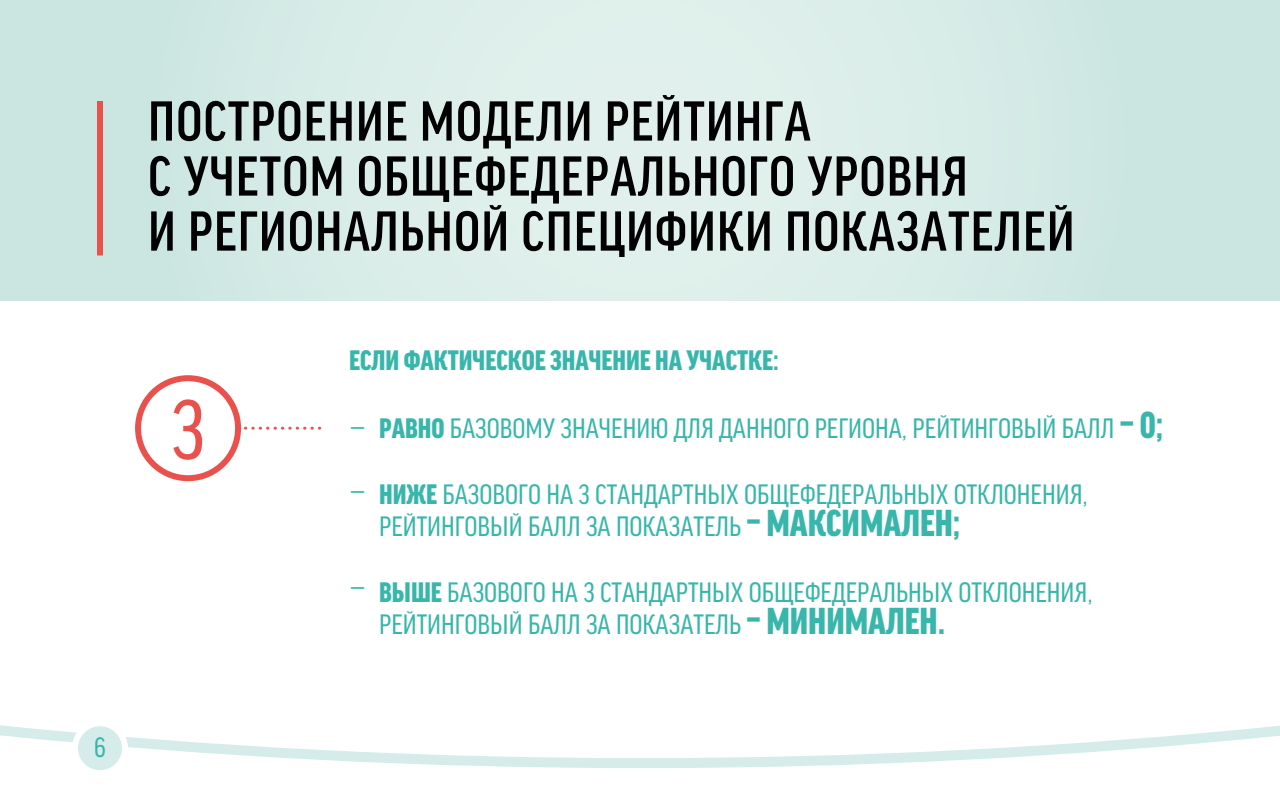
<style>
.page{position:relative;width:1280px;height:800px;background:#fff}
.page>*{position:absolute;margin:0;border:0;box-sizing:border-box;transform-origin:0 0}
.t1{font:condensed 90px "Good Headline Pro";color:#ea504c}
.t2{font:500 condensed 60px/55px "Good Headline Pro";letter-spacing:.02em;color:#010101}
.t3{font:condensed 30px/66px "Good Headline Pro";color:#38b6ab}
.t4{font:900 condensed 30px "Good Headline Pro";color:#38b6ab}
.t5{font:condensed 30px/64px "Myriad Pro";color:#38b6ab}
.s1{font-weight:900}
.s2{font-weight:900;font-size:40px}
</style>
<div class="page">
<svg style="left:0;top:725px;width:1280px;height:43px"></svg>
<div style="left:0;top:0;width:1280px;height:301px;background:linear-gradient(to right,#d6ebe7,#d6ebe7)"></div>
<div style="left:135px;top:375px;width:106px;height:106px;border:6px solid #ea504c;border-radius:50%"></div>
<div style="left:97px;top:101px;width:6px;height:155px;background:#ea504c"></div>
<svg style="left:238px;top:427px;width:83px;height:3px"></svg>
<div style="left:75px;top:723px;width:50px;height:50px;background:#d5eceb;border-radius:50%"></div>
<div style="left:72px;top:720px;width:56px;height:56px;border:6px solid #fff;border-radius:50%"></div>
<p class="t3" style="left:94px;top:714px;width:13px">6</p>
<h2 class="t2" style="left:148px;top:94px;width:928px">ПОСТРОЕНИЕ МОДЕЛИ РЕЙТИНГА<br>С УЧЕТОМ ОБЩЕФЕДЕРАЛЬНОГО УРОВНЯ<br>И РЕГИОНАЛЬНОЙ СПЕЦИФИКИ ПОКАЗАТЕЛЕЙ</h2>
<h1 class="t1" style="left:171px;top:383px;width:36px">3</h1>
<p class="t4" style="left:349px;top:344px;width:431px">ЕСЛИ ФАКТИЧЕСКОЕ ЗНАЧЕНИЕ НА УЧАСТКЕ:</p>
<p class="t5" style="left:350px;top:396px;width:16px">– –</p>
<p class="t5" style="left:350px;top:556px;width:16px">–</p>
<p class="t3" style="left:379px;top:396px;width:786px"><span class="s1">РАВНО</span> БАЗОВОМУ ЗНАЧЕНИЮ ДЛЯ ДАННОГО РЕГИОНА, РЕЙТИНГОВЫЙ БАЛЛ <span class="s2">– 0;<br></span><span class="s1">НИЖЕ</span> БАЗОВОГО НА 3 СТАНДАРТНЫХ ОБЩЕФЕДЕРАЛЬНЫХ ОТКЛОНЕНИЯ,</p>
<p class="t3" style="left:379px;top:494px;width:715px">РЕЙТИНГОВЫЙ БАЛЛ ЗА ПОКАЗАТЕЛЬ <span class="s2">– МАКСИМАЛЕН;<br></span><span class="s1">ВЫШЕ</span> БАЗОВОГО НА 3 СТАНДАРТНЫХ ОБЩЕФЕДЕРАЛЬНЫХ ОТКЛОНЕНИЯ,</p>
<p class="t3" style="left:379px;top:592px;width:568px">РЕЙТИНГОВЫЙ БАЛЛ ЗА ПОКАЗАТЕЛЬ <span class="s2">– МИНИМАЛЕН.</span></p>
</div>
